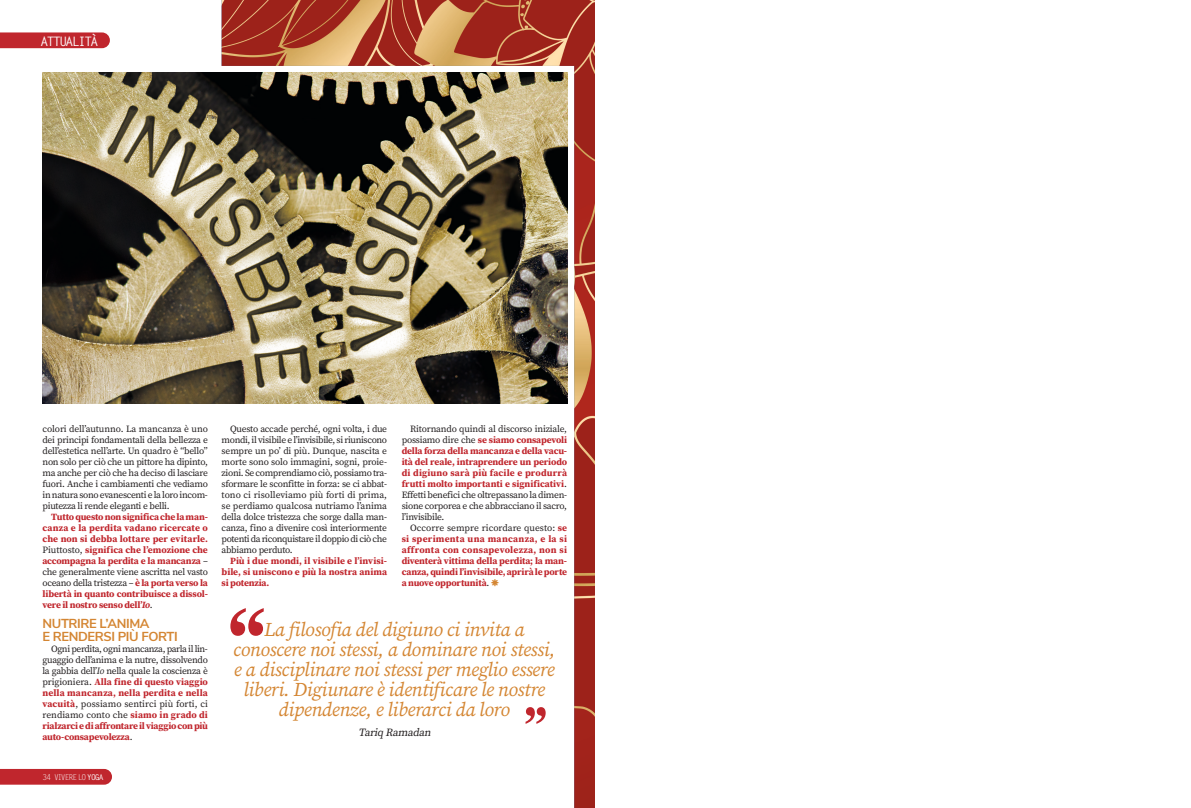
<style>
.page{position:relative;width:1191px;height:808px;background:#fff}
.page>*{position:absolute;margin:0;border:0;box-sizing:border-box;transform-origin:0 0}
.AFORISMA{font:italic 19.5px/20px "Source Serif 4";letter-spacing:-.02em;color:#d48633;text-align:center}
.INFRATITOLI{font:700 13px "Nunito Sans";letter-spacing:-.03em;color:#d48633}
.t1{font:700 13px "Letter Gothic Std";letter-spacing:-.12em;color:#fff}
.AFORISMA-2{font:italic 11px "Source Serif 4";color:#231f20}
.TXT{font:9.5px/11px "Source Serif 4";letter-spacing:-.03em;color:#231f20;text-align:justify}
.TXT-2{font:700 9.5px/11px "Source Serif 4";letter-spacing:-.01em;color:#c0262d;text-align:justify}
.t2{font:8px "Letter Gothic Std";letter-spacing:-.12em;color:#fff}
.s1{font-weight:400;color:#231f20}
.s2{font-style:italic}
.s3{font-weight:700;color:#c0262d}
.s4{font-weight:700}
</style>
<div class="page">
<img style="left:222px;top:0;width:373px;height:808px">
<svg style="left:0;top:769px;width:112px;height:16px;background:#c22d34"></svg>
<img style="left:43px;top:72px;width:524px;height:332px">
<svg style="left:0;top:32px;width:110px;height:16px;background:#c22f36"></svg>
<svg style="left:230px;top:608px;width:34px;height:28px"></svg>
<svg style="left:525px;top:707px;width:20px;height:17px"></svg>
<svg style="left:491px;top:579px;width:8px;height:7px"></svg>
<p class="t1" style="left:41px;top:33px;width:59px">ATTUALITÀ</p>
<p class="TXT" style="left:43px;top:423px;width:167px">colori dell’autunno. La mancanza è uno dei principi fondamentali della bellezza e dell’estetica nell’arte. Un quadro è “bello” non solo per ciò che un pittore ha dipinto, ma anche per ciò che ha deciso di lasciare fuori. Anche i cambiamenti che vediamo in natura sono evanescenti e la loro incom&shy;piutezza li rende eleganti e belli.</p>
<p class="TXT-2" style="left:43px;top:511px;width:167px;text-indent:9px">Tutto questo non significa che la man&shy;canza e la perdita vadano ricercate o che non si debba lottare per evitarle.<br><span class="s1">Piuttosto,</span> significa che l’emozione che accompagna la perdita e la mancanza <span class="s1">– che generalmente viene ascritta nel vasto oceano della tristezza –</span> è la porta verso la libertà in quanto contribuisce a dissol&shy;vere il nostro senso dell’<span class="s2">Io</span><span class="s1">.</span></p>
<p class="INFRATITOLI" style="left:43px;top:614px;width:109px">NUTRIRE L’ANIMA</p>
<p class="INFRATITOLI" style="left:43px;top:627px;width:137px">E RENDERSI PIÙ FORTI</p>
<p class="TXT" style="left:43px;top:643px;width:167px;text-indent:9px">Ogni perdita, ogni mancanza, parla il lin&shy;guaggio dell’anima e la nutre, dissolvendo la gabbia dell’<span class="s2">Io</span> nella quale la coscienza è prigioniera. <span class="s3">Alla fine di questo viaggio nella mancanza, nella perdita e nella vacuità</span>, possiamo sentirci più forti, ci rendiamo conto che <span class="s3">siamo in grado di rialzarci e di affrontare il viaggio con più auto-consapevolezza</span>.</p>
<p class="t2" style="left:43px;top:772px;width:63px">34 VIVERE LO <span class="s4">YOGA</span></p>
<p class="TXT" style="left:222px;top:423px;width:167px;text-indent:9px">Questo accade perché, ogni volta, i due mondi, il visibile e l’invisibile, si riuniscono sempre un po’ di più. Dunque, nascita e morte sono solo immagini, sogni, proie&shy;zioni. Se comprendiamo ciò, possiamo tra&shy;sformare le sconfitte in forza: se ci abbat&shy;tono ci risolleviamo più forti di prima, se perdiamo qualcosa nutriamo l’anima della dolce tristezza che sorge dalla man&shy;canza, fino a divenire così interiormente potenti da riconquistare il doppio di ciò che abbiamo perduto.</p>
<p class="TXT-2" style="left:222px;top:555px;width:167px;text-indent:9px">Più i due mondi, il visibile e l’invisi&shy;bile, si uniscono e più la nostra anima si potenzia.</p>
<p class="TXT-2" style="left:402px;top:423px;width:167px;text-indent:9px"><span class="s1">Ritornando quindi al discorso iniziale, possiamo dire che</span> se siamo consapevoli della forza della mancanza e della vacu&shy;ità del reale, intraprendere un periodo di digiuno sarà più facile e produrrà frutti molto importanti e significativi<span class="s1">.<br>Effetti benefici che oltrepassano la dimen&shy;sione corporea e che abbracciano il sacro, l’invisibile.</span></p>
<p class="TXT-2" style="left:402px;top:522px;width:167px;text-indent:9px"><span class="s1">Occorre sempre ricordare questo:</span> se si sperimenta una mancanza, e la si affronta con consapevolezza, non si diventerà vittima della perdita; la man&shy;canza, quindi l’invisibile, aprirà le porte a nuove opportunità<span class="s1">.</span></p>
<p class="AFORISMA" style="left:234px;top:619px;width:323px">La filosofia del digiuno ci invita a conoscere noi stessi, a dominare noi stessi, e a disciplinare noi stessi per meglio essere liberi. Digiunare è identificare le nostre dipendenze, e liberarci da loro</p>
<p class="AFORISMA-2" style="left:358px;top:725px;width:76px">Tariq Ramadan</p>
</div>
